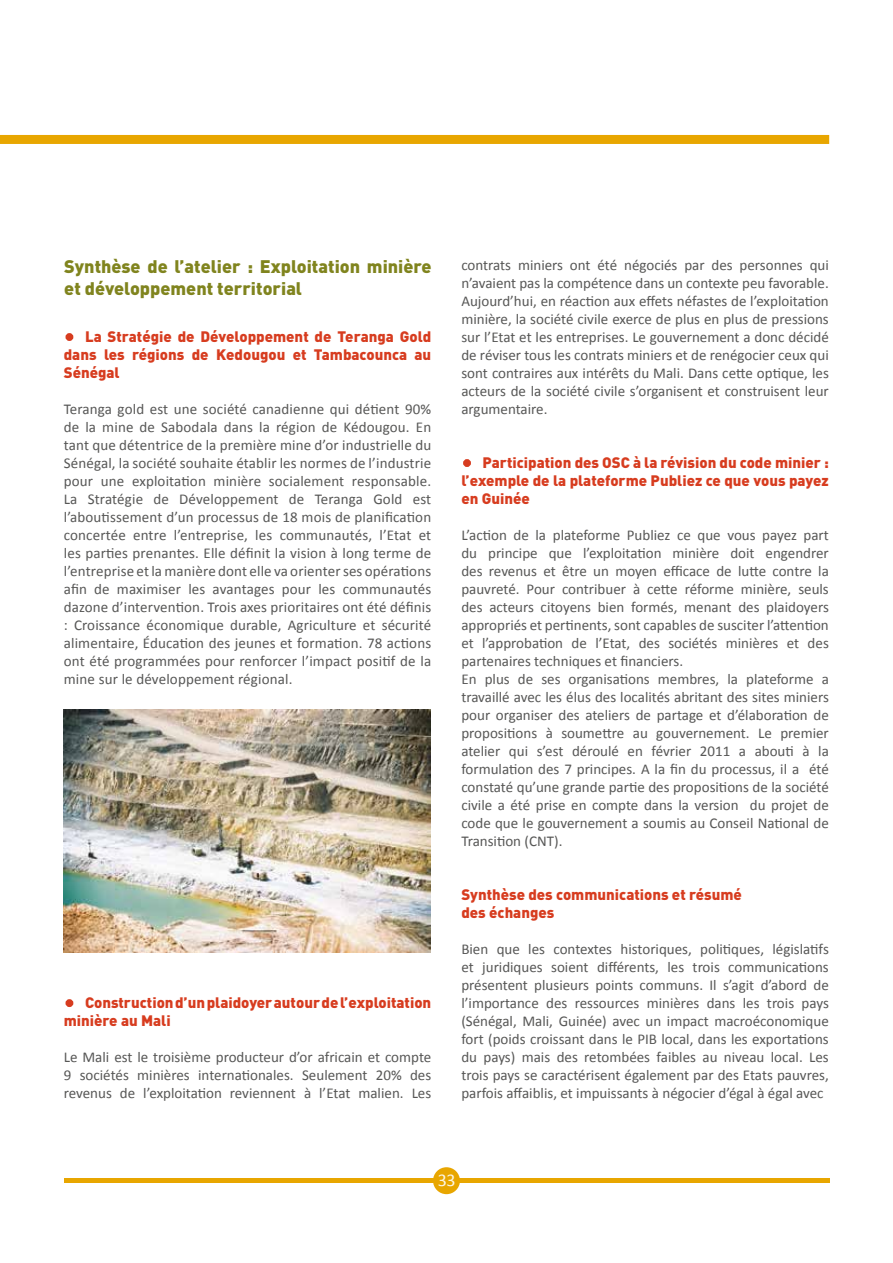
<style>
.page{position:relative;width:893px;height:1263px;background:#fff}
.page>*{position:absolute;margin:0;border:0;box-sizing:border-box;transform-origin:0 0}
.t1{font:900 18px/21.6px "DIN";color:#80841e}
.t2{font:18px "Calibri";color:#fff}
.t3{font:15px/18px "Calibri";color:#575756;text-align:justify}
.t4{font:900 15px/18px "DIN";color:#d73c1f;text-align:justify}
</style>
<div class="page">
<div style="left:65px;top:333px;width:8px;height:8px;border:3px solid #d73c1f;border-radius:50%"></div>
<div style="left:65px;top:999px;width:8px;height:8px;border:3px solid #d73c1f;border-radius:50%"></div>
<div style="left:463px;top:459px;width:8px;height:8px;border:3px solid #d73c1f;border-radius:50%"></div>
<img style="left:64px;top:709px;width:366px;height:244px">
<hr style="left:0;top:1178px;width:829px;height:4px;background:#e8a600">
<div style="left:433px;top:1167px;width:27px;height:27px;background:#e8a600;border-radius:50%"></div>
<div style="left:0;top:1167px;width:64px;height:96px;background:#fff"></div>
<div style="left:0;top:135px;width:829px;height:9px;background:#e8a600"></div>
<p class="t1" style="left:64px;top:255px;width:369px">Synthèse de l’atelier : Exploitation minière et développement territorial</p>
<p class="t4" style="left:64px;top:327px;width:369px">• La Stratégie de Développement de Teranga Gold dans les régions de Kedougou et Tambacounca au Sénégal</p>
<p class="t3" style="left:64px;top:399px;width:369px">Teranga gold est une société canadienne qui détient 90% de la mine de Sabodala dans la région de Kédougou. En tant que détentrice de la première mine d’or industrielle du Sénégal, la société souhaite établir les normes de l’industrie pour une exploitation minière socialement responsable.<br>La Stratégie de Développement de Teranga Gold est l’aboutissement d’un processus de 18 mois de planification concertée entre l’entreprise, les communautés, l’Etat et les parties prenantes. Elle définit la vision à long terme de l’entreprise et la manière dont elle va orienter ses opérations afin de maximiser les avantages pour les communautés dazone d’intervention. Trois axes prioritaires ont été définis : Croissance économique durable, Agriculture et sécurité alimentaire, Éducation des jeunes et formation. 78 actions ont été programmées pour renforcer l’impact positif de la mine sur le développement régional.</p>
<p class="t4" style="left:64px;top:993px;width:369px">• Construction d’un plaidoyer autour de l’exploitation minière au Mali</p>
<p class="t3" style="left:64px;top:1047px;width:369px">Le Mali est le troisième producteur d’or africain et compte 9 sociétés minières internationales. Seulement 20% des revenus de l’exploitation reviennent à l’Etat malien. Les</p>
<p class="t3" style="left:461px;top:255px;width:369px">contrats miniers ont été négociés par des personnes qui n’avaient pas la compétence dans un contexte peu favorable.<br>Aujourd’hui, en réaction aux effets néfastes de l’exploitation minière, la société civile exerce de plus en plus de pressions sur l’Etat et les entreprises. Le gouvernement a donc décidé de réviser tous les contrats miniers et de renégocier ceux qui sont contraires aux intérêts du Mali. Dans cette optique, les acteurs de la société civile s’organisent et construisent leur argumentaire.</p>
<p class="t4" style="left:461px;top:453px;width:369px">• Participation des OSC à la révision du code minier : l’exemple de la plateforme Publiez ce que vous payez en Guinée</p>
<p class="t3" style="left:461px;top:525px;width:369px;text-align:left">L’action de la plateforme Publiez ce que vous payez part du principe que l’exploitation minière doit engendrer des revenus et être un moyen efficace de lutte contre la pauvreté. Pour contribuer à cette réforme minière, seuls des acteurs citoyens bien formés, menant des plaidoyers appropriés et pertinents, sont capables de susciter l’attention et l’approbation de l’Etat, des sociétés minières et des partenaires techniques et financiers.<br>En plus de ses organisations membres, la plateforme a travaillé avec les élus des localités abritant des sites miniers pour organiser des ateliers de partage et d’élaboration de propositions à soumettre au gouvernement. Le premier atelier qui s’est déroulé en février 2011 a abouti à la formulation des 7 principes. A la fin du processus, il a été constaté qu’une grande partie des propositions de la société civile a été prise en compte dans la version du projet de code que le gouvernement a soumis au Conseil National de Transition (CNT).</p>
<p class="t4" style="left:461px;top:885px;width:282px">Synthèse des communications et résumé des échanges</p>
<p class="t3" style="left:461px;top:939px;width:369px">Bien que les contextes historiques, politiques, législatifs et juridiques soient différents, les trois communications présentent plusieurs points communs. Il s’agit d’abord de l’importance des ressources minières dans les trois pays (Sénégal, Mali, Guinée) avec un impact macroéconomique fort (poids croissant dans le PIB local, dans les exportations du pays) mais des retombées faibles au niveau local. Les trois pays se caractérisent également par des Etats pauvres, parfois affaiblis, et impuissants à négocier d’égal à égal avec</p>
<p class="t2" style="left:437px;top:1169px;width:20px">33</p>
</div>
